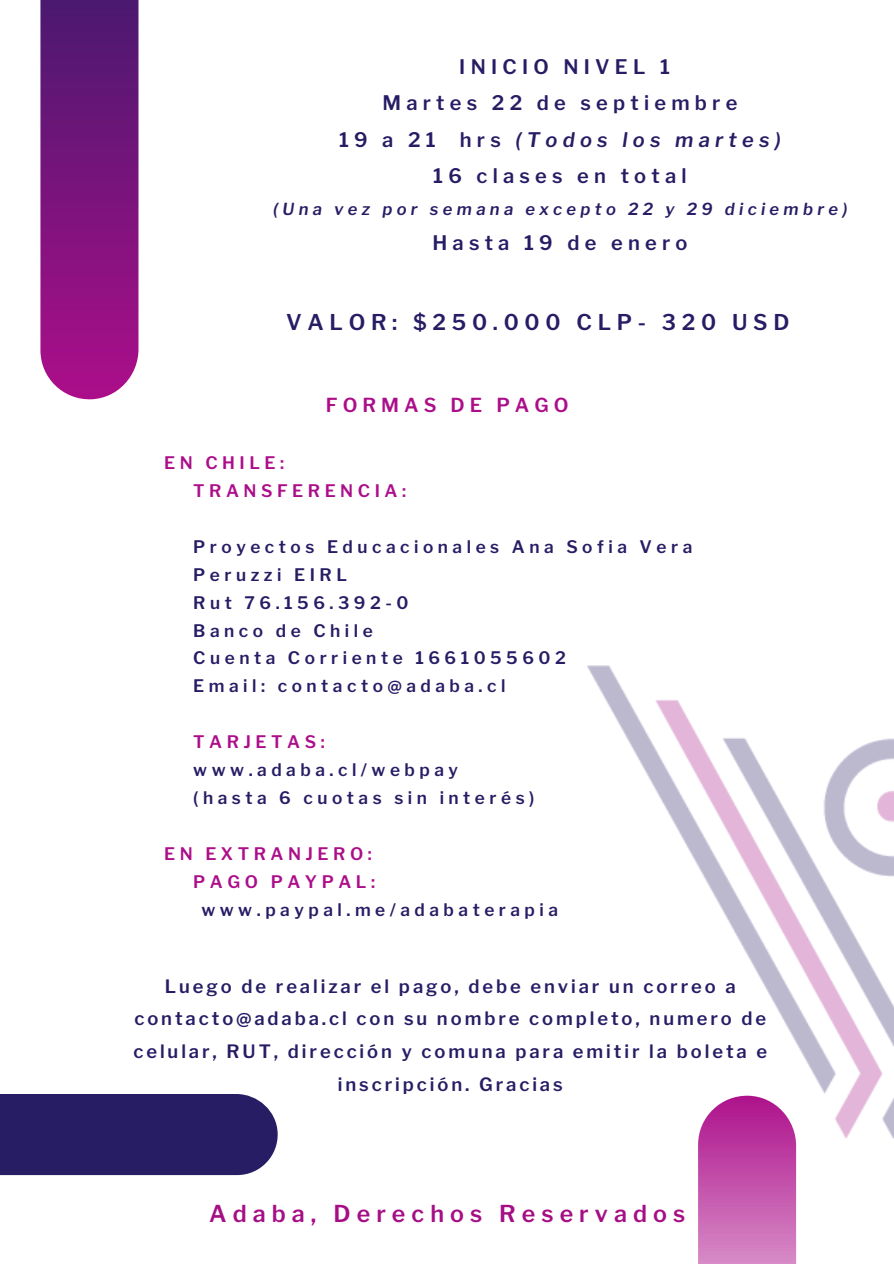
<style>
.page{position:relative;width:894px;height:1264px;background:#fff}
.page>*{position:absolute;margin:0;border:0;box-sizing:border-box;transform-origin:0 0}
.t1{font:600 23.1px "Libre Franklin";letter-spacing:.265em;color:#a50e85}
.t2{font:600 21.6px "Libre Franklin";letter-spacing:.265em;color:#261d65}
.t3{font:600 19.95px/36.5px "Libre Franklin";letter-spacing:.265em;color:#261d65;text-align:center}
.t4{font:600 19.2px "Libre Franklin";letter-spacing:.265em;color:#ac0e8a}
.t5{font:600 18.3px/32.7px "Libre Franklin";letter-spacing:.16em;color:#261d65;text-align:center}
.t6{font:600 17.25px/27.9px "Libre Franklin";letter-spacing:.265em;color:#261d65}
.t7{font:600 17.25px/27.9px "Libre Franklin";letter-spacing:.265em;color:#ac0e8a}
.t8{font:italic 600 16.5px "Libre Franklin";letter-spacing:.265em;color:#261d65}
.s1{font-style:italic}
</style>
<div class="page">
<svg style="left:40px;top:0;width:98px;height:400px;background:#7e1b80"></svg>
<div style="left:0;top:1094px;width:278px;height:81px;background:#261d65"></div>
<svg style="left:698px;top:1188px;width:97px;height:75px;background:#cd6fb9"></svg>
<img style="left:587px;top:665px;width:306px;height:523px">
<p class="t3" style="left:339px;top:48px;width:443px">INICIO NIVEL 1<br>Martes 22 de septiembre<br>19 a 21 hrs <span class="s1">(Todos los martes)<br></span>16 clases en total</p>
<p class="t8" style="left:273px;top:199px;width:575px">(Una vez por semana excepto 22 y 29 diciembre)</p>
<p class="t3" style="left:432px;top:224px;width:256px">Hasta 19 de enero</p>
<p class="t2" style="left:286px;top:309px;width:504px">VALOR: $250.000 CLP- 320 USD</p>
<p class="t4" style="left:325px;top:393px;width:244px">FORMAS DE PAGO</p>
<p class="t7" style="left:193px;top:449px;width:214px;text-indent:-29px">EN CHILE:<br>TRANSFERENCIA:</p>
<p class="t6" style="left:193px;top:532px;width:500px">Proyectos Educacionales Ana Sofia Vera<br>Peruzzi EIRL<br>Rut 76.156.392-0<br>Banco de Chile<br>Cuenta Corriente 1661055602<br>Email: contacto@adaba.cl</p>
<p class="t7" style="left:193px;top:728px;width:133px">TARJETAS:</p>
<p class="t6" style="left:193px;top:755px;width:342px">www.adaba.cl/webpay (hasta 6 cuotas sin interés)</p>
<p class="t7" style="left:164px;top:839px;width:212px;text-align:right">EN EXTRANJERO:<br>PAGO PAYPAL:</p>
<p class="t6" style="left:201px;top:895px;width:358px">www.paypal.me/adabaterapia</p>
<p class="t5" style="left:133px;top:969px;width:635px">Luego de realizar el pago, debe enviar un correo a contacto@adaba.cl con su nombre completo, numero de celular, RUT, dirección y comuna para emitir la boleta e inscripción. Gracias</p>
<h1 class="t1" style="left:209px;top:1199px;width:477px">Adaba, Derechos Reservados</h1>
</div>
